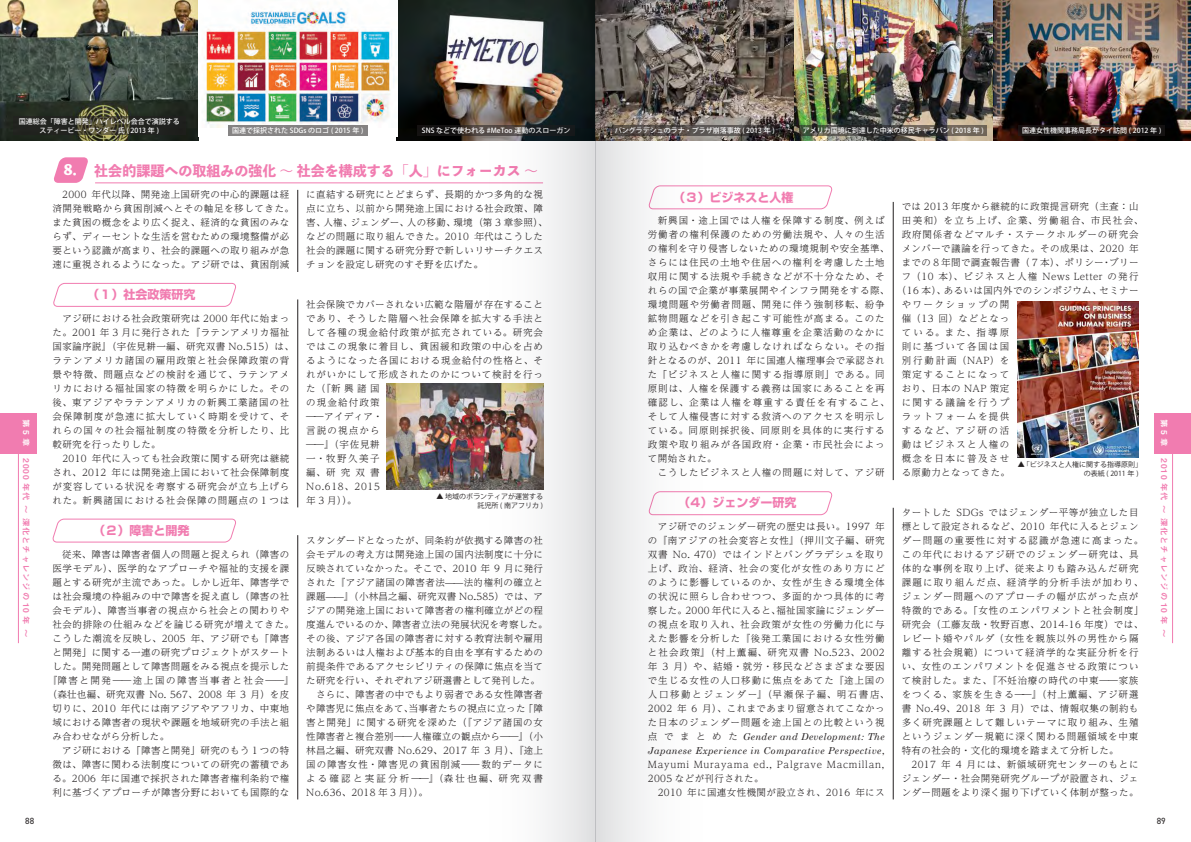
<style>
.page{position:relative;width:1191px;height:842px;background:#fff}
.page>*{position:absolute;margin:0;border:0;box-sizing:border-box;transform-origin:0 0}
.t1{font:800 14px "Toppan Bunkyu Midashi Gothic Std N";color:#f17cb0}
.t2{font:800 14px "Toppan Bunkyu Midashi Gothic Std N";color:#fff}
.t3{font:700 12px "Shin Go Pro";color:#f17cb0}
.t4{font:300 9.5px/14px "UD Reimin Pr 6 N";letter-spacing:.04em;color:#231f20}
.t5{font:300 9.5px/14px "UD Reimin Pr 6 N";letter-spacing:.09em;color:#231f20}
.t6{font:300 9.5px/14px "UD Reimin Pr 6 N";letter-spacing:.085em;color:#231f20}
.t7{font:300 9.5px/14px "UD Reimin Pr 6 N";letter-spacing:.045em;color:#231f20}
.t8{font:300 9.5px "UD Reimin Pr 6 N";letter-spacing:.065em;color:#231f20}
.t9{font:italic 9.5px/14px "Century Schoolbook";letter-spacing:.05em;color:#231f20}
.t10{font:300 9.5px "UD Reimin Pr 6 N";letter-spacing:.145em;color:#231f20}
.t11{font:300 9.5px "UD Reimin Pr 6 N";letter-spacing:.025em;color:#231f20}
.t12{font:300 9.5px "UD Reimin Pr 6 N";letter-spacing:.165em;color:#231f20}
.t13{font:300 9.5px "UD Reimin Pr 6 N";letter-spacing:.16em;color:#231f20}
.t14{font:300 9.5px "UD Reimin Pr 6 N";letter-spacing:.195em;color:#231f20}
.t15{font:300 9.5px "UD Reimin Pr 6 N";letter-spacing:.175em;color:#231f20}
.t16{font:9px "DIN2014";color:#231f20}
.t17{font:8px "Midashi Go Pr 6 N MB31";letter-spacing:.1em;color:#f17cb0;scale:1.05 1}
.t18{font:8px "Midashi Go Pr 6 N MB31";letter-spacing:.35em;color:#fff;scale:1.05 1}
.t19{font:500 7px/9px "Koz Go Pr 6 N";color:#fff;text-align:center}
.t20{font:7px/9px "Koz Go Pr 6 N";color:#231f20;text-align:right}
.s1{font-family:"UD Reimin Pr 6 N";font-weight:300;font-style:normal}
</style>
<div class="page">
<img style="left:397px;top:0;width:794px;height:140px">
<img style="left:0;top:0;width:198px;height:140px">
<div style="left:1154px;top:413px;width:37px;height:40px;background:#f17cb0"></div>
<hr style="left:1172px;top:453px;width:1px;height:190px;background:#f17cb0">
<div style="left:0;top:413px;width:37px;height:40px;background:#f17cb0"></div>
<hr style="left:18px;top:453px;width:1px;height:190px;background:#f17cb0">
<hr style="left:297px;top:190px;width:1px;height:82px;background:#231f20">
<svg style="left:54px;top:157px;width:34px;height:26px"></svg>
<hr style="left:95px;top:182px;width:448px;height:1px;background:#f17cb0">
<hr style="left:893px;top:508px;width:1px;height:291px;background:#231f20">
<svg style="left:716px;top:491px;width:116px;height:25px"></svg>
<img style="left:198px;top:8px;width:197px;height:120px">
<div style="left:228px;top:125px;width:140px;height:11px;background:#868484"></div>
<svg style="left:417px;top:125px;width:58px;height:11px"></svg>
<svg style="left:716px;top:125px;width:61px;height:11px"></svg>
<svg style="left:799px;top:125px;width:187px;height:11px;background:#484640"></svg>
<svg style="left:1018px;top:125px;width:147px;height:11px;background:#221815"></svg>
<svg style="left:13px;top:116px;width:173px;height:19px;background:#2e2e24"></svg>
<hr style="left:297px;top:299px;width:1px;height:208px;background:#231f20">
<svg style="left:53px;top:282px;width:183px;height:25px"></svg>
<img style="left:387px;top:384px;width:88px;height:105px">
<svg style="left:52px;top:518px;width:184px;height:25px"></svg>
<hr style="left:297px;top:535px;width:1px;height:264px;background:#231f20">
<hr style="left:893px;top:202px;width:1px;height:278px;background:#231f20">
<svg style="left:716px;top:185px;width:116px;height:25px"></svg>
<img style="left:1017px;top:301px;width:121px;height:157px">
<svg style="left:475px;top:0;width:120px;height:842px"></svg>
<svg style="left:595px;top:0;width:121px;height:842px"></svg>
<p class="t19" style="left:19px;top:117px;width:163px">国連総会「障害と開発」ハイレベル会合で演説するスティービー ・ワンダー 氏 ( 2013 年 )</p>
<p class="t19" style="left:232px;top:126px;width:133px">国連で採択された SDGs のロゴ ( 2015 年 )</p>
<p class="t19" style="left:422px;top:126px;width:150px">SNS などで使われる #MeToo 運動のスローガン</p>
<p class="t19" style="left:614px;top:126px;width:162px">バングラデシュのラナ・プラザ崩落事故 ( 2013 年 )</p>
<p class="t19" style="left:802px;top:126px;width:183px">アメリカ国境に到達した中米の移民キャラバン ( 2018 年 )</p>
<p class="t19" style="left:1022px;top:126px;width:141px">国連女性機関事務局長がタイ訪問 ( 2012 年 )</p>
<p class="t18" style="left:33px;top:419px;width:28px;rotate:90deg">第5章</p>
<p class="t17" style="left:33px;top:458px;width:172px;rotate:90deg">2000 年代 ～ 深化とチャレンジの 10 年 ～</p>
<h1 class="t1" style="left:94px;top:160px;width:445px">社会的課題への取組みの強化 ～ 社会を構成する「人」にフォーカス ～</h1>
<p class="t4" style="left:52px;top:187px;width:243px">　2000 年代以降、開発途上国研究の中心的課題は経済開発戦略から貧困削減へとその軸足を移してきた。また貧困の概念をより広く捉え、経済的な貧困のみならず、ディーセントな生活を営むための環境整備が必要という認識が高まり、社会的課題への取り組みが急速に重視されるようになった。アジ研では、貧困削減</p>
<p class="t4" style="left:306px;top:187px;width:243px">に直結する研究にとどまらず、長期的かつ多角的な視点に立ち、以前から開発途上国における社会政策、障害、人権、ジェンダー、人の移動、環境（第 3 章参照）、などの問題に取り組んできた。2010 年代はこうした社会的課題に関する研究分野で新しいリサーチクエスチョンを設定し研究のすそ野を広げた。</p>
<h1 class="t2" style="left:64px;top:159px;width:24px">8．</h1>
<p class="t3" style="left:87px;top:285px;width:110px">（１）社会政策研究</p>
<p class="t6" style="left:52px;top:311px;width:243px">　アジ研における社会政策研究は 2000 年代に始まった。2001 年 3 月に発行された『ラテンアメリカ福祉国家論序説』（宇佐見耕一編、研究双書 No.515）は、ラテンアメリカ諸国の雇用政策と社会保障政策の背景や特徴、問題点などの検討を通じて、ラテンアメリカにおける福祉国家の特徴を明らかにした。その後、東アジアやラテンアメリカの新興工業諸国の社会保障制度が急速に拡大していく時期を受けて、それらの国々の社会福祉制度の特徴を分析したり、比較研究を行ったりした。<br>　2010 年代に入っても社会政策に関する研究は継続され、2012 年には開発途上国において社会保障制度が変容している状況を考察する研究会が立ち上げられた。新興諸国における社会保障の問題点の１つは</p>
<p class="t3" style="left:93px;top:521px;width:98px">（２）障害と開発</p>
<p class="t7" style="left:52px;top:547px;width:238px">　従来、障害は障害者個人の問題と捉えられ（障害の</p>
<p class="t8" style="left:52px;top:560px;width:238px">医学モデル）、医学的なアプローチや福祉的支援を課</p>
<p class="t7" style="left:52px;top:575px;width:238px">題とする研究が主流であった。しかし近年、障害学で</p>
<p class="t4" style="left:52px;top:589px;width:238px">は社会環境の枠組みの中で障害を捉え直し（障害の社</p>
<p class="t8" style="left:52px;top:602px;width:238px">会モデル）、障害当事者の視点から社会との関わりや</p>
<p class="t8" style="left:52px;top:616px;width:243px">社会的排除の仕組みなどを論じる研究が増えてきた。</p>
<p class="t8" style="left:52px;top:630px;width:238px">こうした潮流を反映し、2005 年、アジ研でも「障害</p>
<p class="t4" style="left:52px;top:645px;width:238px">と開発」に関する一連の研究プロジェクトがスタート</p>
<p class="t4" style="left:52px;top:659px;width:238px">した。開発問題として障害問題をみる視点を提示した</p>
<p class="t12" style="left:48px;top:672px;width:248px">『障害と開発――途上国の障害当事者と社会――』</p>
<p class="t11" style="left:48px;top:686px;width:243px">（森壮也編、研究双書 No. 567、2008 年 3 月）を皮</p>
<p class="t8" style="left:52px;top:700px;width:238px">切りに、2010 年代には南アジアやアフリカ、中東地</p>
<p class="t4" style="left:52px;top:715px;width:238px">域における障害者の現状や課題を地域研究の手法と組</p>
<p class="t11" style="left:52px;top:728px;width:118px">み合わせながら分析した。</p>
<p class="t7" style="left:52px;top:743px;width:238px">　アジ研における「障害と開発」研究のもう１つの特</p>
<p class="t4" style="left:52px;top:757px;width:238px">徴は、障害に関わる法制度についての研究の蓄積であ</p>
<p class="t7" style="left:52px;top:771px;width:238px">る。2006 年に国連で採択された障害者権利条約で権</p>
<p class="t4" style="left:52px;top:785px;width:238px">利に基づくアプローチが障害分野においても国際的な</p>
<p class="t5" style="left:306px;top:297px;width:238px">社会保険でカバーされない広範な階層が存在することであり、そうした階層へ社会保障を拡大する手法として各種の現金給付政策が拡充されている。研究会ではこの現象に着目し、貧困緩和政策の中心を占めるようになった各国における現金給付の性格と、それがいかにして形成されたのかについて検討を行った（『新興諸国<br>の現金給付政策<br>――アイディア・<br>言説の視点から<br>――』（宇佐見耕<br>一・牧野久美子<br>編、研究双書<br>No.618、2015<br>年 3 月））。</p>
<p class="t20" style="left:436px;top:492px;width:108px">▲ 地域のボランティアが運営する託児所 ( 南アフリカ )</p>
<p class="t4" style="left:306px;top:533px;width:243px">スタンダードとなったが、同条約が依拠する障害の社会モデルの考え方は開発途上国の国内法制度に十分に反映されていなかった。そこで、2010 年 9 月に発行された『アジア諸国の障害者法̶̶法的権利の確立と課題̶̶』（小林昌之編、研究双書 No.585）では、アジアの開発途上国において障害者の権利確立がどの程度進んでいるのか、障害者立法の発展状況を考察した。その後、アジア各国の障害者に対する教育法制や雇用法制あるいは人権および基本的自由を享有するための前提条件であるアクセシビリティの保障に焦点を当てた研究を行い、それぞれアジ研選書として発刊した。　さらに、障害者の中でもより弱者である女性障害者や障害児に焦点をあて、当事者たちの視点に立った「障害と開発」に関する研究を深めた（『アジア諸国の女性障害者と複合差別――人権確立の観点から――』（小林昌之編、研究双書 No.629、2017 年 3 月）、『途上国の障害女性・障害児の貧困削減――数的データによる確認と実証分析――』（森壮也編、研究双書<br>No.636、2018 年 3 月））。</p>
<p class="t3" style="left:673px;top:188px;width:121px">（３）ビジネスと人権</p>
<p class="t5" style="left:648px;top:213px;width:243px">　新興国・途上国では人権を保障する制度、例えば労働者の権利保護のための労働法規や、人々の生活の権利を守り侵害しないための環境規制や安全基準、さらには住民の土地や住居への権利を考慮した土地収用に関する法規や手続きなどが不十分なため、それらの国で企業が事業展開やインフラ開発をする際、環境問題や労働者問題、開発に伴う強制移転、紛争鉱物問題などを引き起こす可能性が高まる。このため企業は、どのように人権尊重を企業活動のなかに取り込むべきかを考慮しなければならない。その指針となるのが、2011 年に国連人権理事会で承認された「ビジネスと人権に関する指導原則」である。同原則は、人権を保護する義務は国家にあることを再確認し、企業は人権を尊重する責任を有すること、そして人権侵害に対する救済へのアクセスを明示している。同原則採択後、同原則を具体的に実行する政策や取り組みが各国政府・企業・市民社会によって開始された。<br>　こうしたビジネスと人権の問題に対して、アジ研</p>
<p class="t3" style="left:678px;top:493px;width:119px">（4）ジェンダー研究</p>
<p class="t5" style="left:648px;top:519px;width:243px">　アジ研でのジェンダー研究の歴史は長い。1997 年の『南アジアの社会変容と女性』（押川文子編、研究双書 No. 470）ではインドとバングラデシュを取り上げ、政治、経済、社会の変化が女性のあり方にどのように影響しているのか、女性が生きる環境全体の状況に照らし合わせつつ、多面的かつ具体的に考察した。2000 年代に入ると、福祉国家論にジェンダーの視点を取り入れ、社会政策が女性の労働力化に与えた影響を分析した『後発工業国における女性労働と社会政策』（村上薫編、研究双書 No.523、2002年 3 月）や、結婚・就労・移民などさまざまな要因で生じる女性の人口移動に焦点をあてた『途上国の人口移動とジェンダー』（早瀬保子編、明石書店、<br>2002 年 6 月）、これまであまり留意されてこなかった日本のジェンダー問題を途上国との比較という視</p>
<p class="t9" style="left:648px;top:729px;width:238px"><span class="s1">点 で ま と め た</span> Gender and Development: The<br>Japanese Experience in Comparative Perspective<span class="s1">,</span></p>
<p class="t7" style="left:648px;top:757px;width:238px">Mayumi Murayama ed., Palgrave Macmillan,<br>2005 などが刊行された。<br>　2010 年に国連女性機関が設立され、2016 年にス</p>
<p class="t4" style="left:901px;top:199px;width:238px">では 2013 年度から継続的に政策提言研究（主査：山</p>
<p class="t13" style="left:901px;top:213px;width:243px">田美和）を立ち上げ、企業、労働組合、市民社会、</p>
<p class="t5" style="left:901px;top:227px;width:238px">政府関係者などマルチ・ステークホルダーの研究会</p>
<p class="t4" style="left:901px;top:241px;width:238px">メンバーで議論を行ってきた。その成果は、2020 年</p>
<p class="t4" style="left:901px;top:255px;width:238px">までの８年間で調査報告書（７本）、ポリシー・ブリー</p>
<p class="t4" style="left:901px;top:269px;width:238px">フ（10 本）、ビジネスと人権 News Letter の発行</p>
<p class="t4" style="left:897px;top:283px;width:243px">（16 本）、あるいは国内外でのシンポジウム、セミナー</p>
<p class="t10" style="left:901px;top:297px;width:109px">やワークショップの開</p>
<p class="t8" style="left:901px;top:311px;width:109px">催（13 回）などとなっ</p>
<p class="t8" style="left:901px;top:325px;width:109px">ている。また、指導原</p>
<p class="t10" style="left:901px;top:339px;width:109px">則に基づいて各国は国</p>
<p class="t14" style="left:901px;top:353px;width:109px">別行動計画（NAP）を</p>
<p class="t10" style="left:901px;top:367px;width:109px">策定することになって</p>
<p class="t4" style="left:901px;top:381px;width:109px">おり、日本の NAP 策定</p>
<p class="t10" style="left:901px;top:395px;width:109px">に関する議論を行うプ</p>
<p class="t10" style="left:901px;top:409px;width:109px">ラットフォームを提供</p>
<p class="t15" style="left:901px;top:423px;width:109px">するなど、アジ研の活</p>
<p class="t10" style="left:901px;top:437px;width:109px">動はビジネスと人権の</p>
<p class="t10" style="left:901px;top:451px;width:109px">概念を日本に普及させ</p>
<p class="t4" style="left:901px;top:465px;width:110px">る原動力となってきた。</p>
<p class="t20" style="left:1083px;top:460px;width:60px;text-align:left;text-indent:-66px">▲ 「ビジネスと人権に関する指導原則」の表紙 ( 2011 年 )</p>
<p class="t6" style="left:901px;top:505px;width:243px">タートした SDGs ではジェンダー平等が独立した目標として設定されるなど、2010 年代に入るとジェンダー問題の重要性に対する認識が急速に高まった。この年代におけるアジ研でのジェンダー研究は、具体的な事例を取り上げ、従来よりも踏み込んだ研究課題に取り組んだ点、経済学的分析手法が加わり、ジェンダー問題へのアプローチの幅が広がった点が特徴的である。「女性のエンパワメントと社会制度」研究会（工藤友哉・牧野百恵、2014-16 年度）では、レビート婚やパルダ（女性を親族以外の男性から隔離する社会規範）について経済学的な実証分析を行い、女性のエンパワメントを促進させる政策について検討した。また、『不妊治療の時代の中東――家族をつくる、家族を生きる――』（村上薫編、アジ研選書 No.49、2018 年 3 月）では、情報収集の制約も多く研究課題として難しいテーマに取り組み、生殖というジェンダー規範に深く関わる問題領域を中東特有の社会的・文化的環境を踏まえて分析した。　2017 年 4 月には、新領域研究センターのもとにジェンダー・社会開発研究グループが設置され、ジェンダー問題をより深く掘り下げていく体制が整った。</p>
<p class="t18" style="left:1170px;top:419px;width:28px;rotate:90deg">第5章</p>
<p class="t17" style="left:1170px;top:458px;width:172px;rotate:90deg">2010 年代 ～ 深化とチャレンジの 10 年 ～</p>
<p class="t16" style="left:25px;top:815px;width:11px">88</p>
<p class="t16" style="left:1156px;top:815px;width:10px">89</p>
</div>
